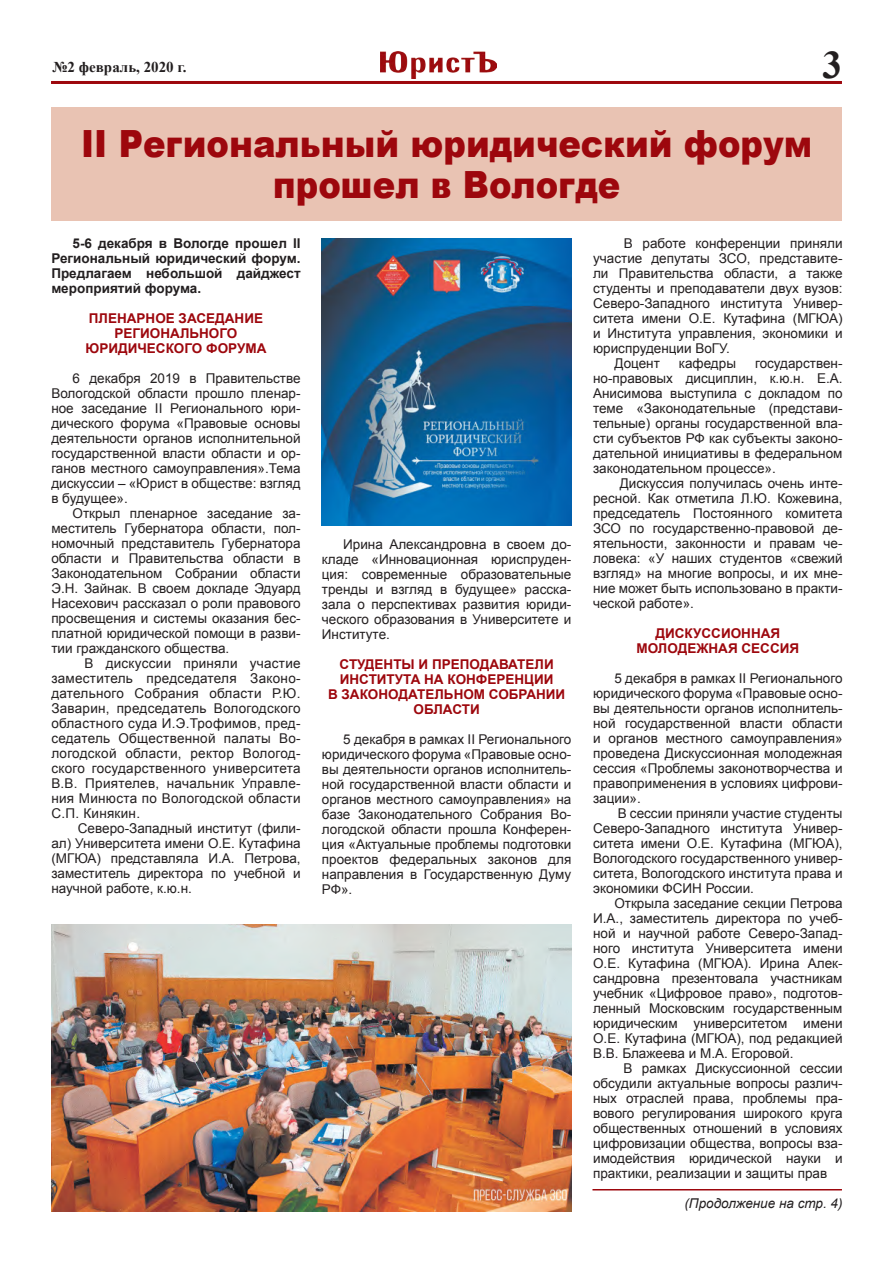
<style>
.page{position:relative;width:893px;height:1263px;background:#fff}
.page>*{position:absolute;margin:0;border:0;box-sizing:border-box;transform-origin:0 0}
.t1{font:700 39.15px "Times New Roman";color:#231f20}
.Заголовок{font:900 37.5px/40.5px "Arial";color:#9d070d;text-align:center;scale:.9 1}
.t2{font:700 15px "Times New Roman";color:#231f20}
.Основной{font:13.5px/15px "Arial";color:#231f20;text-align:justify}
.Основной-2{font:700 13.5px/15px "Arial";color:#9d070d;text-align:center}
.Основной-3{font:700 13.5px/15px "Arial";color:#231f20;text-align:justify}
.Основной-4{font:italic 13.5px "Arial";color:#231f20}
</style>
<div class="page">
<img style="left:381px;top:51px;width:115px;height:28px">
<hr style="left:51px;top:81px;width:791px;height:3px;background:#9d070d">
<div style="left:51px;top:108px;width:791px;height:113px;background:#e9c3b3"></div>
<img style="left:322px;top:238px;width:249px;height:288px">
<img style="left:51px;top:924px;width:520px;height:288px">
<hr style="left:592px;top:1189px;width:250px;height:1px;background:#9d070d">
<p class="t2" style="left:53px;top:57px;width:135px">№2 февраль, 2020 г.</p>
<p class="t1" style="left:822px;top:37px;width:21px">3</p>
<p class="Заголовок" style="left:81px;top:123px;width:814px">II Региональный юридический форум прошел в Вологде</p>
<p class="Основной-3" style="left:51px;top:236px;width:251px;text-indent:21px">5-6 декабря в Вологде прошел II Региональный юридический форум.<br>Предлагаем небольшой дайджест мероприятий форума.</p>
<p class="Основной-2" style="left:89px;top:311px;width:176px">ПЛЕНАРНОЕ ЗАСЕДАНИЕ</p>
<p class="Основной-2" style="left:115px;top:326px;width:124px">РЕГИОНАЛЬНОГО</p>
<p class="Основной-2" style="left:86px;top:341px;width:182px">ЮРИДИЧЕСКОГО ФОРУМА</p>
<p class="Основной" style="left:51px;top:371px;width:251px;text-indent:21px">6 декабря 2019 в Правительстве Вологодской области прошло пленар&shy;ное заседание II Регионального юри&shy;дического форума «Правовые основы деятельности органов исполнительной государственной власти области и ор&shy;ганов местного самоуправления».Тема дискуссии – «Юрист в обществе: взгляд в будущее».</p>
<p class="Основной" style="left:51px;top:506px;width:251px;text-indent:21px">Открыл пленарное заседание за&shy;меститель Губернатора области, пол&shy;номочный представитель Губернатора области и Правительства области в Законодательном Собрании области Э.Н. Зайнак. В своем докладе Эдуард Насехович рассказал о роли правового просвещения и системы оказания бес&shy;платной юридической помощи в разви&shy;тии гражданского общества.</p>
<p class="Основной" style="left:51px;top:656px;width:251px;text-indent:33px">В дискуссии приняли участие заместитель председателя Законо&shy;дательного Собрания области Р.Ю.<br>Заварин, председатель Вологодского областного суда И.Э.Трофимов, пред&shy;седатель Общественной палаты Во&shy;логодской области, ректор Вологод&shy;ского государственного университета В.В. Приятелев, начальник Управле&shy;ния Минюста по Вологодской области С.П. Кинякин.</p>
<p class="Основной" style="left:51px;top:821px;width:251px;text-indent:27px">Северо-Западный институт (фили&shy;ал) Университета имени О.Е. Кутафина (МГЮА) представляла И.А. Петрова, заместитель директора по учебной и научной работе, к.ю.н.</p>
<p class="Основной" style="left:593px;top:236px;width:251px;text-indent:31px">В работе конференции приняли участие депутаты ЗСО, представите&shy;ли Правительства области, а также студенты и преподаватели двух вузов:<br>Северо-Западного института Универ&shy;ситета имени О.Е. Кутафина (МГЮА) и Института управления, экономики и юриспруденции ВоГУ.</p>
<p class="Основной" style="left:614px;top:356px;width:47px">Доцент</p>
<p class="Основной" style="left:679px;top:356px;width:59px">кафедры</p>
<p class="Основной" style="left:593px;top:356px;width:251px;text-indent:162px">государствен&shy;но-правовых дисциплин, к.ю.н. Е.А.<br>Анисимова выступила с докладом по теме «Законодательные (представи&shy;тельные) органы государственной вла&shy;сти субъектов РФ как субъекты законо&shy;дательной инициативы в федеральном законодательном процессе».</p>
<p class="Основной" style="left:593px;top:476px;width:251px;text-indent:27px">Дискуссия получилась очень инте&shy;ресной. Как отметила Л.Ю. Кожевина, председатель Постоянного комитета ЗСО по государственно-правовой де&shy;ятельности, законности и правам че&shy;ловека: «У наших студентов «свежий взгляд» на многие вопросы, и их мне&shy;ние может быть использовано в практи&shy;ческой работе».</p>
<p class="Основной-2" style="left:655px;top:626px;width:126px">ДИСКУССИОННАЯ</p>
<p class="Основной-2" style="left:636px;top:641px;width:164px">МОЛОДЕЖНАЯ СЕССИЯ</p>
<p class="Основной" style="left:593px;top:671px;width:251px;text-indent:21px">5 декабря в рамках II Регионального юридического форума «Правовые осно&shy;вы деятельности органов исполнитель&shy;ной государственной власти области и органов местного самоуправления» проведена Дискуссионная молодежная сессия «Проблемы законотворчества и правоприменения в условиях цифрови&shy;зации».</p>
<p class="Основной" style="left:593px;top:806px;width:251px;text-indent:25px">В сессии приняли участие студенты Северо-Западного института Универ&shy;ситета имени О.Е. Кутафина (МГЮА), Вологодского государственного универ&shy;ситета, Вологодского института права и экономики ФСИН России.</p>
<p class="Основной" style="left:593px;top:896px;width:251px;text-indent:21px">Открыла заседание секции Петрова И.А., заместитель директора по учеб&shy;ной и научной работе Северо-Запад&shy;ного института Университета имени О.Е. Кутафина (МГЮА). Ирина Алек&shy;сандровна презентовала участникам учебник «Цифровое право», подготов&shy;ленный Московским государственным юридическим университетом имени О.Е. Кутафина (МГЮА), под редакцией В.В. Блажеева и М.А. Егоровой.</p>
<p class="Основной" style="left:593px;top:1061px;width:251px;text-indent:31px">В рамках Дискуссионной сессии обсудили актуальные вопросы различ&shy;ных отраслей права, проблемы пра&shy;вового регулирования широкого круга общественных отношений в условиях цифровизации общества, вопросы вза&shy;имодействия юридической науки и практики, реализации и защиты прав</p>
<p class="Основной-4" style="left:684px;top:1194px;width:160px">(Продолжение на стр. 4)</p>
<p class="Основной" style="left:322px;top:537px;width:251px;text-indent:21px">Ирина Александровна в своем до&shy;кладе «Инновационная юриспруден&shy;ция: современные образовательные тренды и взгляд в будущее» расска&shy;зала о перспективах развития юриди&shy;ческого образования в Университете и Институте.</p>
<p class="Основной-2" style="left:340px;top:657px;width:216px">СТУДЕНТЫ И ПРЕПОДАВАТЕЛИ</p>
<p class="Основной-2" style="left:340px;top:672px;width:215px">ИНСТИТУТА НА КОНФЕРЕНЦИИ</p>
<p class="Основной-2" style="left:328px;top:687px;width:239px">В ЗАКОНОДАТЕЛЬНОМ СОБРАНИИ<br>ОБЛАСТИ</p>
<p class="Основной" style="left:322px;top:732px;width:251px;text-indent:21px">5 декабря в рамках II Регионального юридического форума «Правовые осно&shy;вы деятельности органов исполнитель&shy;ной государственной власти области и органов местного самоуправления» на базе Законодательного Собрания Во&shy;логодской области прошла Конферен&shy;ция «Актуальные проблемы подготовки проектов федеральных законов для направления в Государственную Думу РФ».</p>
</div>
